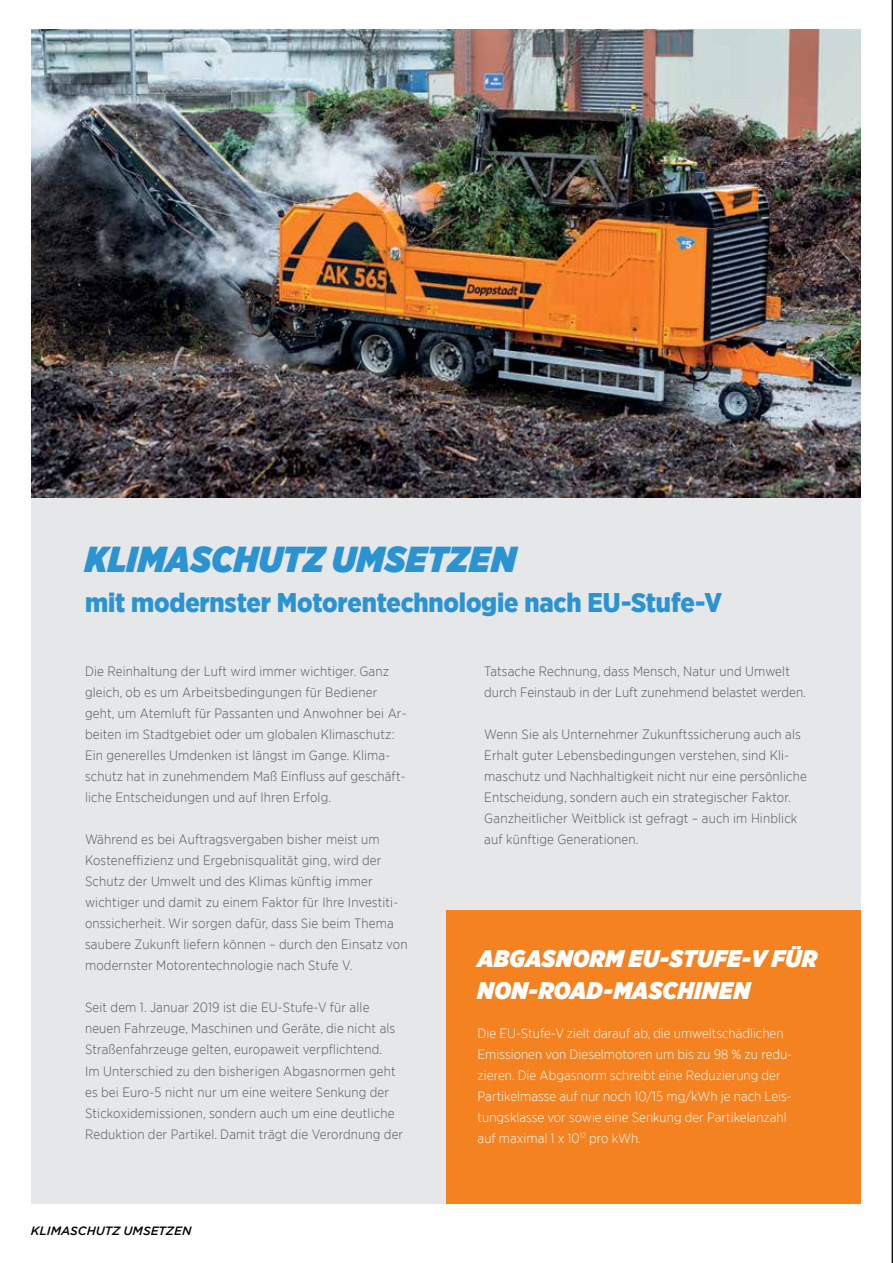
<style>
.page{position:relative;width:893px;height:1263px;background:#fff}
.page>*{position:absolute;margin:0;border:0;box-sizing:border-box;transform-origin:0 0}
.t1{font:italic 900 36px "Gotham Narrow";letter-spacing:.01em;color:#2b93d1}
.t2{font:900 27px "Gotham Narrow";letter-spacing:-.005em;color:#2b93d1}
.t3{font:italic 900 24px/31.5px "Gotham Narrow";letter-spacing:.02em;color:#fff}
.t4{font:300 13.5px/21px "Gotham Narrow";letter-spacing:.01em;color:#58595b}
.t5{font:300 13.5px/21px "Gotham Narrow";color:#fff}
.t6{font:italic 500 12px "Gotham";color:#000}
</style>
<div class="page">
<div style="left:31px;top:497px;width:830px;height:706px;background:#e6e7e8"></div>
<img style="left:31px;top:30px;width:830px;height:467px">
<div style="left:446px;top:910px;width:415px;height:293px;background:#f58220"></div>
<hr style="left:892px;top:0;width:1px;height:1263px;background:#000">
<h1 class="t1" style="left:85px;top:534px;width:432px">KLIMASCHUTZ UMSETZEN</h1>
<h2 class="t2" style="left:85px;top:585px;width:639px">mit modernster Motorentechnologie nach EU-Stufe-V</h2>
<p class="t4" style="left:85px;top:661px;width:323px">Die Reinhaltung der Luft wird immer wichtiger. Ganz gleich, ob es um Arbeitsbedingungen für Bediener geht, um Atemluft für Passanten und Anwohner bei Ar&shy;beiten im Stadtgebiet oder um globalen Klimaschutz:<br>Ein generelles Umdenken ist längst im Gange. Klima&shy;schutz hat in zunehmendem Maß Einfluss auf geschäft&shy;liche Entscheidungen und auf Ihren Erfolg.</p>
<p class="t4" style="left:85px;top:829px;width:324px">Während es bei Auftragsvergaben bisher meist um Kosteneffizienz und Ergebnisqualität ging, wird der Schutz der Umwelt und des Klimas künftig immer wichtiger und damit zu einem Faktor für Ihre Investiti&shy;onssicherheit. Wir sorgen dafür, dass Sie beim Thema saubere Zukunft liefern können – durch den Einsatz von modernster Motorentechnologie nach Stufe V.</p>
<p class="t4" style="left:85px;top:997px;width:320px">Seit dem 1. Januar 2019 ist die EU-Stufe-V für alle neuen Fahrzeuge, Maschinen und Geräte, die nicht als Straßenfahrzeuge gelten, europaweit verpflichtend.<br>Im Unterschied zu den bisherigen Abgasnormen geht es bei Euro-5 nicht nur um eine weitere Senkung der Stickoxidemissionen, sondern auch um eine deutliche Reduktion der Partikel. Damit trägt die Verordnung der</p>
<p class="t6" style="left:31px;top:1223px;width:162px">KLIMASCHUTZ UMSETZEN</p>
<p class="t4" style="left:484px;top:661px;width:323px">Tatsache Rechnung, dass Mensch, Natur und Umwelt durch Feinstaub in der Luft zunehmend belastet werden.</p>
<p class="t4" style="left:484px;top:724px;width:324px">Wenn Sie als Unternehmer Zukunftssicherung auch als Erhalt guter Lebensbedingungen verstehen, sind Kli&shy;maschutz und Nachhaltigkeit nicht nur eine persönliche Entscheidung, sondern auch ein strategischer Faktor.<br>Ganzheitlicher Weitblick ist gefragt – auch im Hinblick auf künftige Generationen.</p>
<h3 class="t3" style="left:478px;top:943px;width:341px">ABGASNORM EU-STUFE-V FÜR<br>NON-ROAD-MASCHINEN</h3>
<p class="t5" style="left:478px;top:1022px;width:316px">Die EU-Stufe-V zielt darauf ab, die umweltschädlichen Emissionen von Dieselmotoren um bis zu 98 % zu redu&shy;zieren. Die Abgasnorm schreibt eine Reduzierung der Partikelmasse auf nur noch 10/15 mg/kWh je nach Leis&shy;tungsklasse vor sowie eine Senkung der Partikelanzahl auf maximal 1 x 10<sup>12</sup> pro kWh.</p>
</div>
